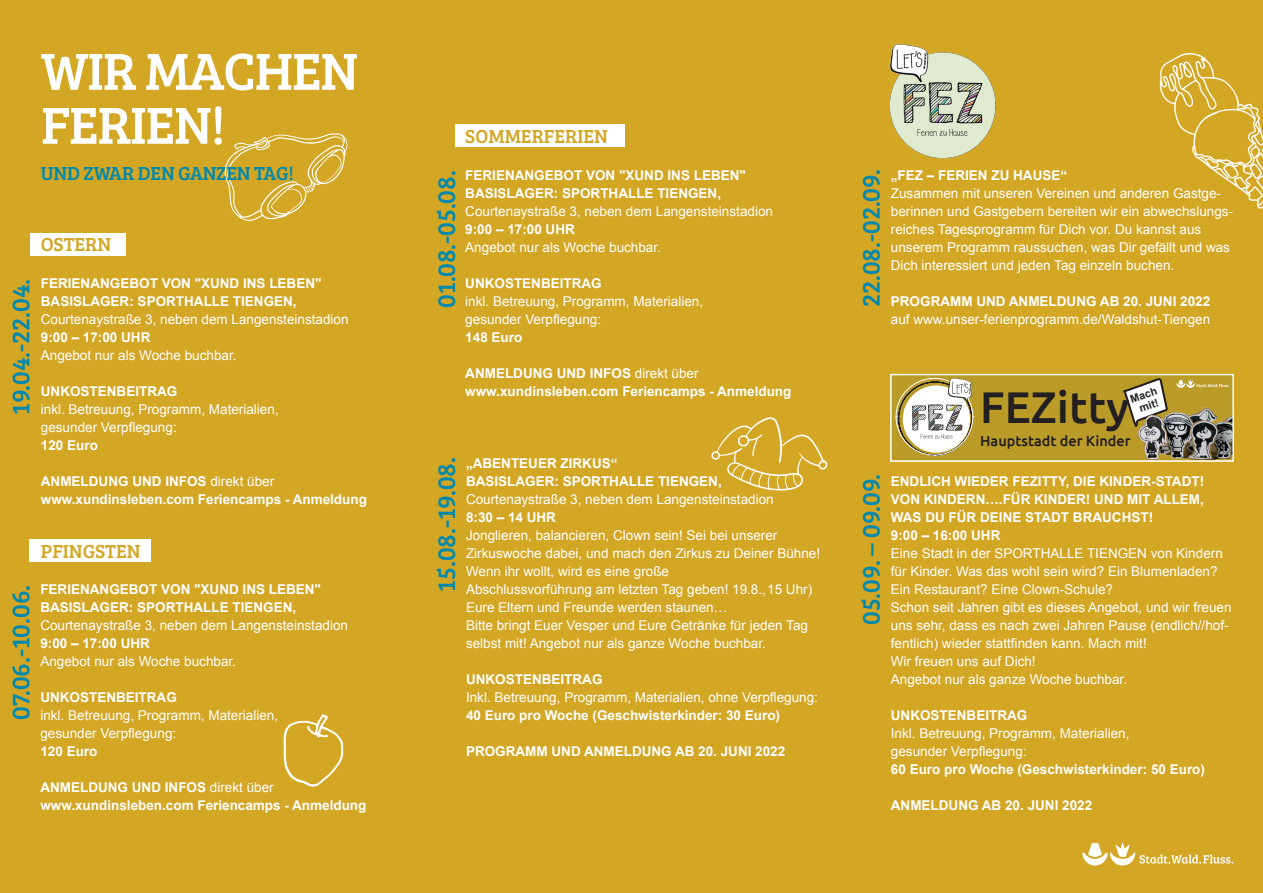
<style>
.page{position:relative;width:1263px;height:893px;background:#d3a624}
.page>*{position:absolute;margin:0;border:0;box-sizing:border-box;transform-origin:0 0}
.t1{font:53.7px/54px "Bree Serif";letter-spacing:-.02em;color:#fff}
.t2{font:500 44.4px "Ubuntu";color:#231f20}
.t3{font:25.5px "Bree Serif";color:#0089ae}
.t4{font:19.5px "Bree Serif";color:#d3a624}
.t5{font:19.5px "Bree Serif";letter-spacing:-.01em;color:#0089ae}
.t6{font:500 14.4px "Ubuntu";color:#231f20}
.t7{font:13.5px/18px "Arial";color:#fff}
.t8{font:700 13.5px/18px "Arial";color:#fff}
.t9{font:700 10.8px/11.7px "Arial";color:#231f20;text-align:center}
.s1{font-weight:400}
</style>
<div class="page">
<div style="left:30px;top:233px;width:95px;height:23px;background:#fff"></div>
<div style="left:30px;top:539px;width:121px;height:23px;background:#fff"></div>
<svg style="left:225px;top:133px;width:122px;height:88px"></svg>
<div style="left:455px;top:124px;width:169px;height:23px;background:#fff"></div>
<svg style="left:1082px;top:842px;width:151px;height:23px"></svg>
<div style="left:891px;top:375px;width:342px;height:85px;background:#ba9b28"></div>
<svg style="left:1123px;top:378px;width:44px;height:49px"></svg>
<svg style="left:896px;top:378px;width:78px;height:78px"></svg>
<img style="left:1137px;top:401px;width:94px;height:58px">
<svg style="left:1176px;top:379px;width:53px;height:9px"></svg>
<div style="left:890px;top:374px;width:344px;height:88px;border:2px solid #fff"></div>
<img style="left:889px;top:43px;width:107px;height:116px">
<svg style="left:1160px;top:53px;width:103px;height:156px"></svg>
<svg style="left:711px;top:417px;width:117px;height:74px"></svg>
<svg style="left:284px;top:714px;width:60px;height:73px"></svg>
<h1 class="t1" style="left:41px;top:41px;width:319px">WIR MACHEN<br>FERIEN!</h1>
<h3 class="t5" style="left:41px;top:159px;width:254px">UND ZWAR DEN GANZEN TAG!</h3>
<h3 class="t3" style="left:2px;top:415px;width:137px;rotate:-90deg">19.04.-22.04.</h3>
<h3 class="t4" style="left:41px;top:230px;width:72px">OSTERN</h3>
<p class="t8" style="left:41px;top:275px;width:282px">FERIENANGEBOT VON ʺXUND INS LEBENʺ<br>BASISLAGER: SPORTHALLE TIENGEN,</p>
<p class="t7" style="left:41px;top:310px;width:309px">Courtenaystraße 3, neben dem Langensteinstadion</p>
<p class="t8" style="left:41px;top:329px;width:111px">9:00 – 17:00 UHR</p>
<p class="t7" style="left:41px;top:346px;width:197px">Angebot nur als Woche buchbar.</p>
<p class="t8" style="left:41px;top:383px;width:138px">UNKOSTENBEITRAG</p>
<p class="t7" style="left:41px;top:400px;width:239px">inkl. Betreuung, Programm, Materialien, gesunder Verpflegung:</p>
<p class="t8" style="left:41px;top:437px;width:59px">120 Euro</p>
<p class="t8" style="left:41px;top:473px;width:328px">ANMELDUNG UND INFOS <span class="s1">direkt über </span>www.xundinsleben.com Feriencamps - Anmeldung</p>
<h3 class="t4" style="left:41px;top:537px;width:101px">PFINGSTEN</h3>
<h3 class="t3" style="left:2px;top:720px;width:136px;rotate:-90deg">07.06.-10.06.</h3>
<p class="t8" style="left:40px;top:581px;width:282px">FERIENANGEBOT VON ʺXUND INS LEBENʺ<br>BASISLAGER: SPORTHALLE TIENGEN,</p>
<p class="t7" style="left:40px;top:616px;width:309px">Courtenaystraße 3, neben dem Langensteinstadion</p>
<p class="t8" style="left:40px;top:635px;width:111px">9:00 – 17:00 UHR</p>
<p class="t7" style="left:40px;top:652px;width:197px">Angebot nur als Woche buchbar.</p>
<p class="t8" style="left:40px;top:689px;width:138px">UNKOSTENBEITRAG</p>
<p class="t7" style="left:40px;top:706px;width:239px">inkl. Betreuung, Programm, Materialien, gesunder Verpflegung:</p>
<p class="t8" style="left:40px;top:743px;width:59px">120 Euro</p>
<p class="t8" style="left:40px;top:779px;width:328px">ANMELDUNG UND INFOS <span class="s1">direkt über </span>www.xundinsleben.com Feriencamps - Anmeldung</p>
<h3 class="t3" style="left:428px;top:308px;width:139px;rotate:-90deg">01.08.-05.08.</h3>
<h3 class="t4" style="left:465px;top:122px;width:144px">SOMMERFERIEN</h3>
<p class="t8" style="left:465px;top:167px;width:282px">FERIENANGEBOT VON ʺXUND INS LEBENʺ<br>BASISLAGER: SPORTHALLE TIENGEN,</p>
<p class="t7" style="left:465px;top:202px;width:309px">Courtenaystraße 3, neben dem Langensteinstadion</p>
<p class="t8" style="left:465px;top:221px;width:111px">9:00 – 17:00 UHR</p>
<p class="t7" style="left:465px;top:238px;width:197px">Angebot nur als Woche buchbar.</p>
<p class="t8" style="left:465px;top:275px;width:138px">UNKOSTENBEITRAG</p>
<p class="t7" style="left:465px;top:292px;width:239px">inkl. Betreuung, Programm, Materialien, gesunder Verpflegung:</p>
<p class="t8" style="left:465px;top:329px;width:59px">148 Euro</p>
<p class="t8" style="left:465px;top:365px;width:328px">ANMELDUNG UND INFOS <span class="s1">direkt über </span>www.xundinsleben.com Feriencamps - Anmeldung</p>
<h3 class="t3" style="left:428px;top:592px;width:136px;rotate:-90deg">15.08.-19.08.</h3>
<p class="t8" style="left:466px;top:455px;width:257px">„ABENTEUER ZIRKUS“<br>BASISLAGER: SPORTHALLE TIENGEN,</p>
<p class="t7" style="left:466px;top:490px;width:309px">Courtenaystraße 3, neben dem Langensteinstadion</p>
<p class="t8" style="left:466px;top:509px;width:92px">8:30 – 14 UHR</p>
<p class="t7" style="left:466px;top:526px;width:356px">Jonglieren, balancieren, Clown sein! Sei bei unserer Zirkuswoche dabei, und mach den Zirkus zu Deiner Bühne!<br>Wenn ihr wollt, wird es eine große<br>Abschlussvorführung am letzten Tag geben! 19.8., 15 Uhr)<br>Eure Eltern und Freunde werden staunen…<br>Bitte bringt Euer Vesper und Eure Getränke für jeden Tag selbst mit! Angebot nur als ganze Woche buchbar.</p>
<p class="t8" style="left:466px;top:671px;width:138px">UNKOSTENBEITRAG</p>
<p class="t7" style="left:466px;top:688px;width:353px">Inkl. Betreuung, Programm, Materialien, ohne Verpflegung:</p>
<p class="t8" style="left:466px;top:707px;width:316px">40 Euro pro Woche (Geschwisterkinder: 30 Euro)</p>
<p class="t8" style="left:466px;top:743px;width:321px">PROGRAMM UND ANMELDUNG AB 20. JUNI 2022</p>
<h3 class="t3" style="left:852px;top:307px;width:139px;rotate:-90deg">22.08.-02.09.</h3>
<p class="t8" style="left:891px;top:167px;width:178px">„FEZ – FERIEN ZU HAUSE“</p>
<p class="t7" style="left:891px;top:184px;width:344px">Zusammen mit unseren Vereinen und anderen Gastge&shy;berinnen und Gastgebern bereiten wir ein abwechslungs&shy;reiches Tagesprogramm für Dich vor. Du kannst aus unserem Programm raussuchen, was Dir gefällt und was Dich interessiert und jeden Tag einzeln buchen.</p>
<p class="t8" style="left:891px;top:293px;width:321px">PROGRAMM UND ANMELDUNG AB 20. JUNI 2022</p>
<p class="t7" style="left:891px;top:310px;width:321px">auf www.unser-ferienprogramm.de/Waldshut-Tiengen</p>
<h3 class="t3" style="left:852px;top:625px;width:153px;rotate:-90deg">05.09. – 09.09.</h3>
<p class="t9" style="left:1129px;top:394px;width:29px;rotate:-19deg">Mach mit!</p>
<h2 class="t2" style="left:980px;top:379px;width:151px">FEZitty</h2>
<p class="t6" style="left:980px;top:432px;width:152px">Hauptstadt der Kinder</p>
<p class="t8" style="left:891px;top:473px;width:315px">ENDLICH WIEDER FEZITTY, DIE KINDER-STADT!<br>VON KINDERN….FÜR KINDER! UND MIT ALLEM,<br>WAS DU FÜR DEINE STADT BRAUCHST!<br>9:00 – 16:00 UHR</p>
<p class="t7" style="left:891px;top:544px;width:342px">Eine Stadt in der SPORTHALLE TIENGEN von Kindern für Kinder. Was das wohl sein wird? Ein Blumenladen?<br>Ein Restaurant? Eine Clown-Schule?<br>Schon seit Jahren gibt es dieses Angebot, und wir freuen uns sehr, dass es nach zwei Jahren Pause (endlich//hof&shy;fentlich) wieder stattfinden kann. Mach mit!<br>Wir freuen uns auf Dich!<br>Angebot nur als ganze Woche buchbar.</p>
<p class="t8" style="left:891px;top:707px;width:138px">UNKOSTENBEITRAG</p>
<p class="t7" style="left:891px;top:724px;width:240px">Inkl. Betreuung, Programm, Materialien, gesunder Verpflegung:</p>
<p class="t8" style="left:891px;top:761px;width:316px">60 Euro pro Woche (Geschwisterkinder: 50 Euro)</p>
<p class="t8" style="left:891px;top:797px;width:203px">ANMELDUNG AB 20. JUNI 2022</p>
</div>
